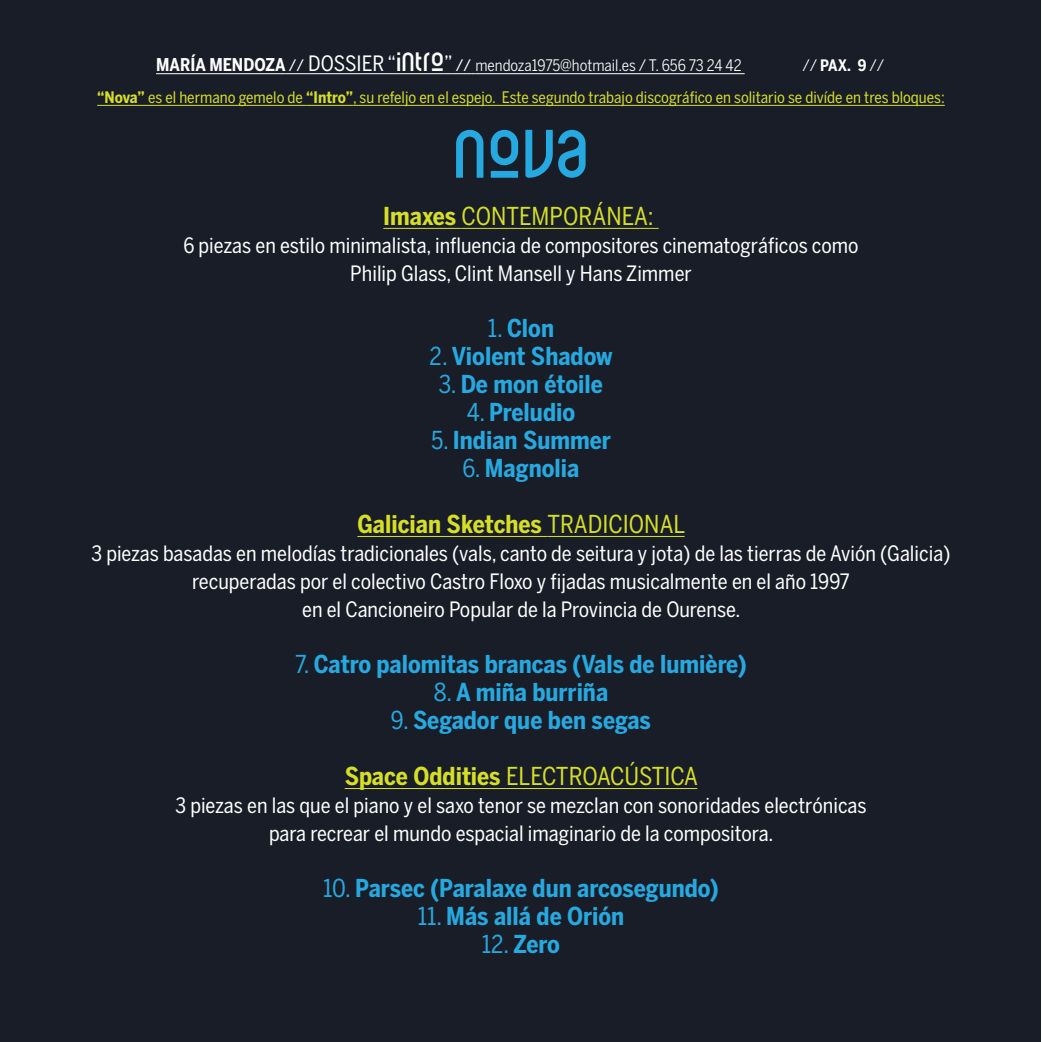
<style>
.page{position:relative;width:1042px;height:1042px;background:#fff}
.page>*{position:absolute;margin:0;border:0;box-sizing:border-box;transform-origin:0 0}
.t1{font:63px "Ruler Modern";color:#26a9e0}
.t2{font:700 24.5px "Benton Sans Cond";color:#26a9e0}
.t3{font:24.5px "Benton Sans Cond";color:#d6df25}
.t4{font:700 24.5px "Benton Sans Cond";color:#d6df25}
.t5{font:21px/28px "Benton Sans Cond";color:#fff;text-align:center}
.t6{font:15.75px "Benton Sans Cond";color:#d6df25}
.t7{font:15.75px "Benton Sans Cond";color:#fff}
.t8{font:700 15.75px "Benton Sans Cond";color:#fff}
.s1{font-weight:700;font-size:17.5px}
.s2{font-style:inherit}
.s3{font-size:21px}
.s4{font-family:"Ruler Modern";font-size:24.5px}
.s5{font-weight:400}
.s6{font-weight:700}
</style>
<div class="page">
<div style="left:0;top:1px;width:1041px;height:1041px;background:#191d28"></div>
<hr style="left:156px;top:73px;width:130px;height:1px;background:#fff">
<svg style="left:286px;top:73px;width:18px;height:1px"></svg>
<hr style="left:304px;top:73px;width:92px;height:1px;background:#fff">
<hr style="left:396px;top:73px;width:48px;height:1px;background:#fff">
<svg style="left:444px;top:73px;width:31px;height:1px"></svg>
<hr style="left:475px;top:73px;width:269px;height:1px;background:#fff">
<hr style="left:383px;top:228px;width:78px;height:1px;background:#d6df25">
<hr style="left:461px;top:228px;width:198px;height:1px;background:#d6df25">
<hr style="left:357px;top:536px;width:190px;height:1px;background:#d6df25">
<hr style="left:547px;top:536px;width:137px;height:1px;background:#d6df25">
<hr style="left:345px;top:788px;width:161px;height:1px;background:#d6df25">
<hr style="left:506px;top:788px;width:191px;height:1px;background:#d6df25">
<hr style="left:97px;top:105px;width:48px;height:1px;background:#d6df25">
<hr style="left:145px;top:105px;width:161px;height:1px;background:#d6df25">
<hr style="left:306px;top:105px;width:47px;height:1px;background:#d6df25">
<hr style="left:353px;top:105px;width:592px;height:1px;background:#d6df25">
<p class="t7" style="left:156px;top:56px;width:587px"><span class="s1">MARÍA MENDOZA</span> <span class="s2">//</span> <span class="s3">DOSSIER “</span><span class="s4">INTRO</span><span class="s3">”</span> <span class="s2">//</span> mendoza1975@hotmail.es / T. 656 73 24 42</p>
<p class="t8" style="left:802px;top:56px;width:83px"><span class="s5">//</span> PAX. 9 <span class="s5">//</span></p>
<p class="t6" style="left:97px;top:88px;width:849px"><span class="s6">“Nova”</span> es el hermano gemelo de <span class="s6">“Intro”</span>, su refeljo en el espejo. Este segundo trabajo discográfico en solitario se divíde en tres bloques:</p>
<h1 class="t1" style="left:453px;top:104px;width:138px">NOVA</h1>
<p class="t3" style="left:383px;top:202px;width:272px"><span class="s6">Imaxes</span> CONTEMPORÁNEA:</p>
<p class="t5" style="left:183px;top:231px;width:677px">6 piezas en estilo minimalista, influencia de compositores cinematográficos como<br>Philip Glass, Clint Mansell y Hans Zimmer</p>
<p class="t2" style="left:488px;top:314px;width:68px"><span class="s5">1.</span> Clon</p>
<p class="t2" style="left:430px;top:342px;width:184px"><span class="s5">2.</span> Violent Shadow</p>
<p class="t2" style="left:439px;top:370px;width:166px"><span class="s5">3.</span> De mon étoile</p>
<p class="t2" style="left:467px;top:398px;width:110px"><span class="s5">4.</span> Preludio</p>
<p class="t2" style="left:431px;top:426px;width:181px"><span class="s5">5.</span> Indian Summer</p>
<p class="t2" style="left:463px;top:454px;width:118px"><span class="s5">6.</span> Magnolia</p>
<p class="t4" style="left:357px;top:510px;width:329px">Galician Sketches <span class="s5">TRADICIONAL</span></p>
<p class="t5" style="left:91px;top:539px;width:860px">3 piezas basadas en melodías tradicionales (vals, canto de seitura y jota) de las tierras de Avión (Galicia) recuperadas por el colectivo Castro Floxo y fijadas musicalmente en el año 1997<br>en el Cancioneiro Popular de la Provincia de Ourense.</p>
<p class="t2" style="left:295px;top:650px;width:453px"><span class="s5">7.</span> Catro palomitas brancas (Vals de lumière)</p>
<p class="t2" style="left:434px;top:678px;width:176px"><span class="s5">8.</span> A miña burriña</p>
<p class="t2" style="left:391px;top:706px;width:261px"><span class="s5">9.</span> Segador que ben segas</p>
<p class="t3" style="left:345px;top:762px;width:355px"><span class="s6">Space Oddities</span> ELECTROACÚSTICA</p>
<p class="t5" style="left:175px;top:791px;width:692px">3 piezas en las que el piano y el saxo tenor se mezclan con sonoridades electrónicas para recrear el mundo espacial imaginario de la compositora.</p>
<p class="t2" style="left:323px;top:874px;width:397px"><span class="s5">10.</span> Parsec (Paralaxe dun arcosegundo)</p>
<p class="t2" style="left:418px;top:902px;width:208px"><span class="s5">11.</span> Más allá de Orión</p>
<p class="t2" style="left:482px;top:930px;width:80px"><span class="s5">12.</span> Zero</p>
</div>
